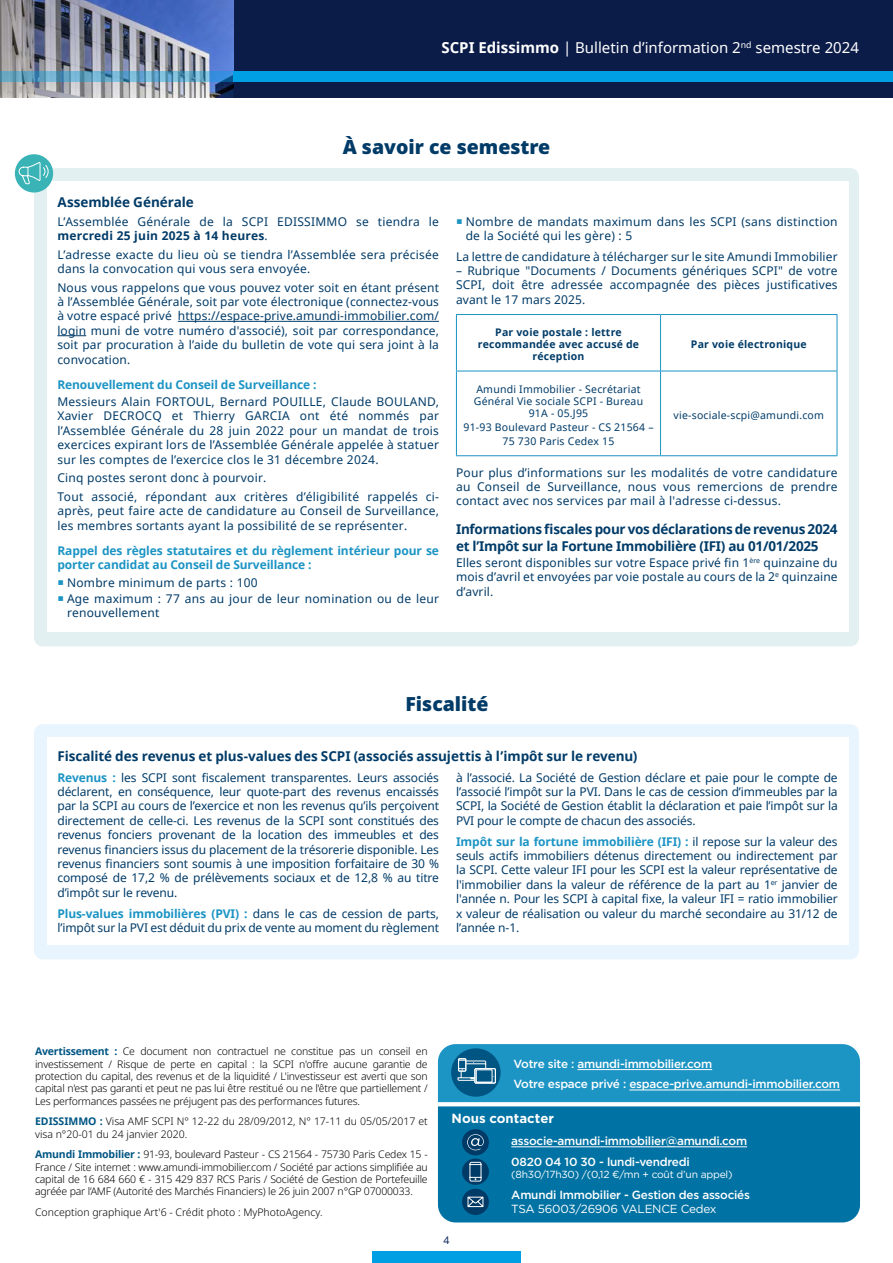
<style>
.page{position:relative;width:893px;height:1263px;background:#fff}
.page>*{position:absolute;margin:0;border:0;box-sizing:border-box;transform-origin:0 0}
.t1{font:900 19.5px "Noto Sans";color:#003b68}
.t2{font:15px "Noto Sans";color:#fff}
.t3{font:700 13.5px/16.2px "Noto Sans";letter-spacing:-.02em;color:#003b68}
.t4{font:700 13.5px "Noto Sans";color:#003b68}
.t5{font:700 13.2px "Gotham";color:#fff}
.t6{font:12px/14.4px "Noto Sans";letter-spacing:.02em;color:#003b68;text-align:justify}
.t7{font:700 12px/14.4px "Noto Sans";letter-spacing:-.01em;color:#1c94c4}
.t8{font:12px/14.4px "Noto Sans";letter-spacing:-.01em;color:#003b68}
.t9{font:500 11.7px/20.5px "Gotham";letter-spacing:-.02em;color:#fff}
.t10{font:11.7px "Gotham";letter-spacing:-.02em;color:#fff}
.t11{font:300 10.5px/12.3px "Noto Sans";letter-spacing:-.02em;color:#000;text-align:justify}
.t12{font:300 10.5px/12.3px "Noto Sans";color:#000}
.t13{font:10.5px/12px "Noto Sans";letter-spacing:.02em;color:#003b68;text-align:center}
.t14{font:700 10.5px/12px "Noto Sans";letter-spacing:.02em;color:#003b68;text-align:center}
.t15{font:10.5px "Noto Sans";color:#0f265c}
.t16{font:10.35px "Gotham";letter-spacing:-.02em;color:#fff}
.s1{font-weight:700}
.s2{color:#1c94c4}
.s3{font-weight:700;color:#1c94c4}
.s4{font-weight:700;color:#005583}
</style>
<div class="page">
<div style="left:372px;top:1251px;width:149px;height:12px;background:#009fe3"></div>
<div style="left:34px;top:168px;width:825px;height:478px;background:#e2f0f2;border-radius:9px"></div>
<div style="left:47px;top:181px;width:801px;height:450px;background:#fff"></div>
<hr style="left:178px;top:321px;width:261px;height:1px;background:#003b68">
<svg style="left:57px;top:335px;width:29px;height:1px"></svg>
<hr style="left:456px;top:314px;width:204px;height:1px;background:#1c94c4">
<hr style="left:456px;top:315px;width:1px;height:56px;background:#1c94c4">
<hr style="left:660px;top:314px;width:177px;height:1px;background:#1c94c4">
<hr style="left:660px;top:315px;width:1px;height:56px;background:#1c94c4">
<hr style="left:837px;top:315px;width:1px;height:56px;background:#1c94c4">
<hr style="left:456px;top:371px;width:204px;height:1px;background:#1c94c4">
<hr style="left:456px;top:371px;width:1px;height:84px;background:#1c94c4">
<hr style="left:456px;top:455px;width:204px;height:1px;background:#1c94c4">
<hr style="left:660px;top:371px;width:177px;height:1px;background:#1c94c4">
<hr style="left:660px;top:371px;width:1px;height:84px;background:#1c94c4">
<hr style="left:837px;top:371px;width:1px;height:84px;background:#1c94c4">
<hr style="left:660px;top:455px;width:177px;height:1px;background:#1c94c4">
<div style="left:15px;top:154px;width:38px;height:38px;background:#39b3b6;border-radius:50%"></div>
<svg style="left:18px;top:162px;width:31px;height:22px"></svg>
<div style="left:0;top:0;width:893px;height:98px;background:#0c1c49"></div>
<img style="left:0;top:0;width:234px;height:98px">
<div style="left:234px;top:72px;width:659px;height:10px;background:#009fe3"></div>
<svg style="left:0;top:72px;width:234px;height:10px;background:#5c9ec2"></svg>
<div style="left:438px;top:1106px;width:422px;height:116px;background:#0072a3"></div>
<hr style="left:511px;top:1146px;width:236px;height:1px;background:#fff">
<svg style="left:438px;top:1044px;width:422px;height:58px;background:#2193c1"></svg>
<div style="left:462px;top:1189px;width:27px;height:26px;background:#003b68;border-radius:50%"></div>
<svg style="left:467px;top:1196px;width:17px;height:11px"></svg>
<div style="left:462px;top:1158px;width:27px;height:27px;background:#003b68;border-radius:50%"></div>
<svg style="left:469px;top:1162px;width:13px;height:20px"></svg>
<div style="left:462px;top:1129px;width:27px;height:26px;background:#003b68;border-radius:50%"></div>
<svg style="left:467px;top:1134px;width:17px;height:16px"></svg>
<div style="left:34px;top:724px;width:825px;height:235px;background:#e8f5fe;border-radius:9px"></div>
<div style="left:47px;top:738px;width:801px;height:207px;background:#fff"></div>
<p class="t2" style="left:441px;top:38px;width:419px"><span class="s1">SCPI Edissimmo</span> | Bulletin d’information 2<sup>nd</sup> semestre 2024</p>
<h1 class="t1" style="left:343px;top:132px;width:209px">À savoir ce semestre</h1>
<p class="t4" style="left:57px;top:192px;width:138px">Assemblée Générale</p>
<p class="t6" style="left:57px;top:214px;width:383px">L’Assemblée Générale de la SCPI EDISSIMMO se tiendra le <span class="s1">mercredi 25 juin 2025 à 14 heures</span>.</p>
<p class="t6" style="left:57px;top:247px;width:383px">L’adresse exacte du lieu où se tiendra l’Assemblée sera précisée dans la convocation qui vous sera envoyée.</p>
<p class="t6" style="left:57px;top:280px;width:383px">Nous vous rappelons que vous pouvez voter soit en étant présent à l’Assemblée Générale, soit par vote électronique (connectez-vous à votre espacé privé https://espace-prive.amundi-immobilier.com/ login muni de votre numéro d'associé), soit par correspondance, soit par procuration à l’aide du bulletin de vote qui sera joint à la convocation.</p>
<p class="t7" style="left:57px;top:377px;width:261px">Renouvellement du Conseil de Surveillance :</p>
<p class="t6" style="left:57px;top:394px;width:383px">Messieurs Alain FORTOUL, Bernard POUILLE, Claude BOULAND, Xavier DECROCQ et Thierry GARCIA ont été nommés par l’Assemblée Générale du 28 juin 2022 pour un mandat de trois exercices expirant lors de l’Assemblée Générale appelée à statuer sur les comptes de l’exercice clos le 31 décembre 2024.</p>
<p class="t6" style="left:57px;top:468px;width:383px;line-height:18.6px">Cinq postes seront donc à pourvoir.<br>Tout associé, répondant aux critères d’éligibilité rappelés ci-</p>
<p class="t6" style="left:57px;top:503px;width:383px">après, peut faire acte de candidature au Conseil de Surveillance, les membres sortants ayant la possibilité de se représenter.</p>
<p class="t7" style="left:57px;top:543px;width:383px">Rappel des règles statutaires et du règlement intérieur pour se porter candidat au Conseil de Surveillance :</p>
<p class="t6" style="left:57px;top:575px;width:202px"><span class="s2">○</span> Nombre minimum de parts : 100</p>
<p class="t6" style="left:67px;top:591px;width:373px;text-indent:-10px"><span class="s2">○</span> Age maximum : 77 ans au jour de leur nomination ou de leur renouvellement</p>
<p class="t6" style="left:466px;top:214px;width:373px;text-indent:-10px"><span class="s2">○</span> Nombre de mandats maximum dans les SCPI (sans distinction de la Société qui les gère) : 5</p>
<p class="t6" style="left:456px;top:249px;width:383px">La lettre de candidature à télécharger sur le site Amundi Immobilier</p>
<p class="t6" style="left:456px;top:263px;width:383px">– Rubrique "Documents / Documents génériques SCPI" de votre SCPI, doit être adressée accompagnée des pièces justificatives avant le 17 mars 2025.</p>
<p class="t14" style="left:478px;top:326px;width:163px">Par voie postale : lettre recommandée avec accusé de réception</p>
<p class="t14" style="left:691px;top:338px;width:117px">Par voie électronique</p>
<p class="t13" style="left:474px;top:383px;width:171px">Amundi Immobilier - Secrétariat<br>Général Vie sociale SCPI - Bureau<br>91A - 05.J95</p>
<p class="t13" style="left:463px;top:420px;width:192px;line-height:14.1px">91-93 Boulevard Pasteur - CS 21564 –<br>75 730 Paris Cedex 15</p>
<p class="t13" style="left:674px;top:409px;width:152px">vie-sociale-scpi@amundi.com</p>
<p class="t6" style="left:456px;top:465px;width:383px">Pour plus d’informations sur les modalités de votre candidature au Conseil de Surveillance, nous vous remercions de prendre contact avec nos services par mail à l'adresse ci-dessus.</p>
<p class="t3" style="left:456px;top:521px;width:383px">Informations fiscales pour vos déclarations de revenus 2024 et l’Impôt sur la Fortune Immobilière (IFI) au 01/01/2025</p>
<p class="t6" style="left:456px;top:555px;width:383px">Elles seront disponibles sur votre Espace privé fin 1<sup>ère</sup> quinzaine du mois d’avril et envoyées par voie postale au cours de la 2<sup>e</sup> quinzaine d’avril.</p>
<h1 class="t1" style="left:405px;top:689px;width:85px">Fiscalité</h1>
<p class="t3" style="left:57px;top:747px;width:581px">Fiscalité des revenus et plus-values des SCPI (associés assujettis à l’impôt sur le revenu)</p>
<p class="t6" style="left:57px;top:770px;width:383px"><span class="s3">Revenus :</span> les SCPI sont fiscalement transparentes. Leurs associés déclarent, en conséquence, leur quote-part des revenus encaissés par la SCPI au cours de l’exercice et non les revenus qu’ils perçoivent directement de celle-ci. Les revenus de la SCPI sont constitués des revenus fonciers provenant de la location des immeubles et des revenus financiers issus du placement de la trésorerie disponible. Les revenus financiers sont soumis à une imposition forfaitaire de 30 % composé de 17,2 % de prélèvements sociaux et de 12,8 % au titre d’impôt sur le revenu.</p>
<p class="t8" style="left:57px;top:906px;width:383px"><span class="s3">Plus-values immobilières (PVI) :</span> dans le cas de cession de parts, l’impôt sur la PVI est déduit du prix de vente au moment du règlement</p>
<p class="t6" style="left:456px;top:770px;width:383px">à l’associé. La Société de Gestion déclare et paie pour le compte de l’associé l’impôt sur la PVI. Dans le cas de cession d’immeubles par la SCPI, la Société de Gestion établit la déclaration et paie l’impôt sur la PVI pour le compte de chacun des associés.</p>
<p class="t6" style="left:456px;top:834px;width:383px"><span class="s3">Impôt sur la fortune immobilière (IFI) :</span> il repose sur la valeur des seuls actifs immobiliers détenus directement ou indirectement par la SCPI. Cette valeur IFI pour les SCPI est la valeur représentative de l'immobilier dans la valeur de référence de la part au 1<sup>er</sup> janvier de l'année n. Pour les SCPI à capital fixe, la valeur IFI = ratio immobilier x valeur de réalisation ou valeur du marché secondaire au 31/12 de l’année n-1.</p>
<p class="t11" style="left:35px;top:1046px;width:394px"><span class="s4">Avertissement :</span> Ce document non contractuel ne constitue pas un conseil en investissement / Risque de perte en capital : la SCPI n'offre aucune garantie de protection du capital, des revenus et de la liquidité / L'investisseur est averti que son capital n'est pas garanti et peut ne pas lui être restitué ou ne l'être que partiellement / Les performances passées ne préjugent pas des performances futures.</p>
<p class="t12" style="left:35px;top:1116px;width:394px"><span class="s4">EDISSIMMO :</span> Visa AMF SCPI N° 12-22 du 28/09/2012, N° 17-11 du 05/05/2017 et visa n°20-01 du 24 janvier 2020.</p>
<p class="t11" style="left:35px;top:1149px;width:394px"><span class="s4">Amundi Immobilier :</span> 91-93, boulevard Pasteur - CS 21564 - 75730 Paris Cedex 15 - France / Site internet : www.amundi-immobilier.com / Société par actions simplifiée au capital de 16 684 660 € - 315 429 837 RCS Paris / Société de Gestion de Portefeuille agréée par l’AMF (Autorité des Marchés Financiers) le 26 juin 2007 n°GP 07000033.</p>
<p class="t12" style="left:35px;top:1206px;width:289px">Conception graphique Art'6 - Crédit photo : MyPhotoAgency.</p>
<p class="t9" style="left:513px;top:1053px;width:328px">Votre site : amundi-immobilier.com<br>Votre espace privé : espace-prive.amundi-immobilier.com</p>
<p class="t5" style="left:452px;top:1110px;width:104px">Nous contacter</p>
<p class="t15" style="left:443px;top:1233px;width:8px">4</p>
<p class="t9" style="left:511px;top:1131px;width:237px">associe-amundi-immobilier@amundi.com<br>0820 04 10 30 - lundi-vendredi</p>
<p class="t16" style="left:511px;top:1168px;width:223px">(8h30/17h30) /(0,12 €/mn + coût d’un appel)</p>
<p class="t9" style="left:511px;top:1184px;width:240px">Amundi Immobilier - Gestion des associés</p>
<p class="t10" style="left:511px;top:1201px;width:207px">TSA 56003/26906 VALENCE Cedex</p>
</div>
